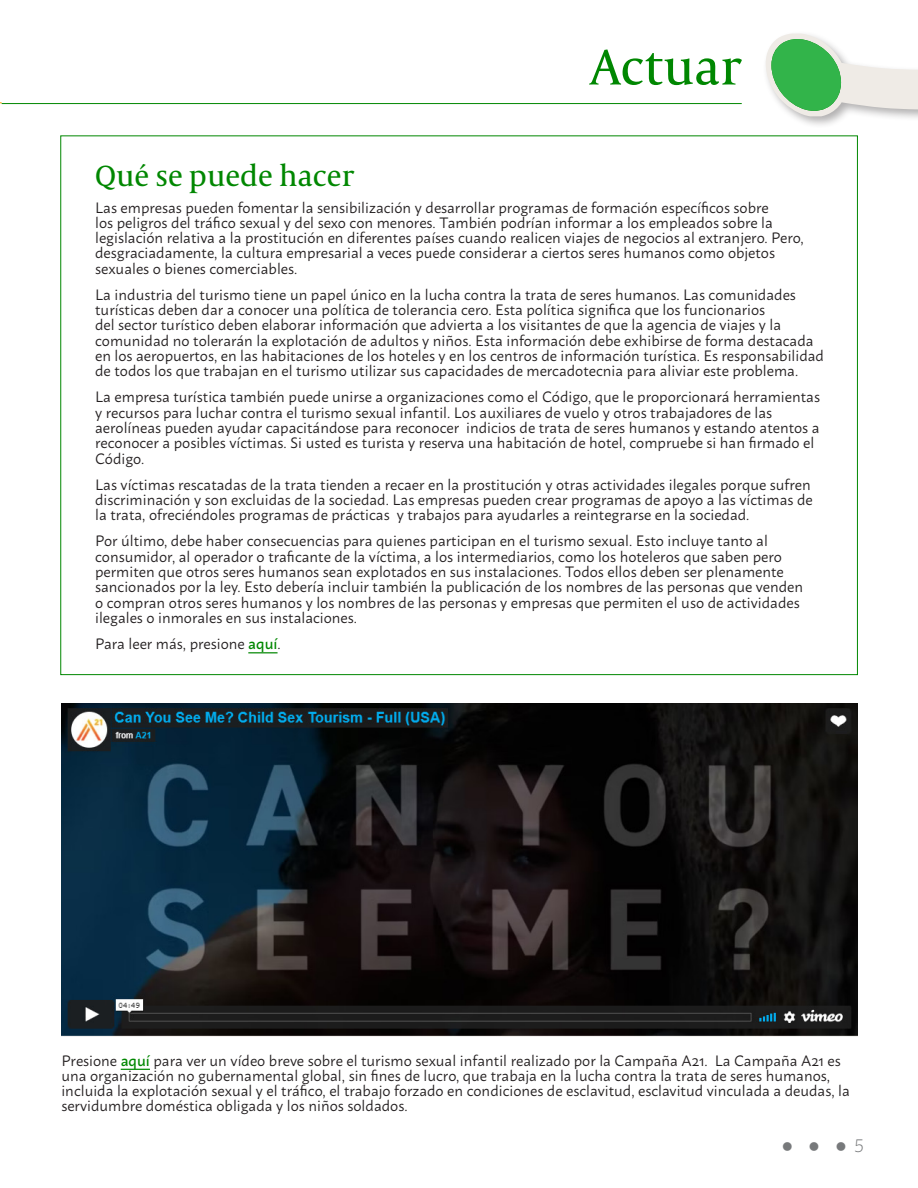
<style>
.page{position:relative;width:918px;height:1188px;background:#fff}
.page>*{position:absolute;margin:0;border:0;box-sizing:border-box;transform-origin:0 0}
.t1{font:51px "Capitolium News 2";color:#008701}
.t2{font:30px "Capitolium News 2";color:#008701}
.t3{font:300 18px "Macho";color:#77797b}
.t4{font:15px/15.3px "Macho";color:#231f20}
.s1{font-weight:500;color:#008701}
</style>
<div class="page">
<img style="left:61px;top:704px;width:796px;height:332px">
<div style="left:762px;top:30px;width:156px;height:99px;background:#231f20;opacity:.35"></div>
<svg style="left:766px;top:34px;width:152px;height:82px"></svg>
<hr style="left:248px;top:652px;width:30px;height:1px;background:#008701">
<svg style="left:121px;top:1069px;width:29px;height:1px"></svg>
<hr style="left:2px;top:103px;width:740px;height:1px;background:#008701">
<p class="t1" style="left:590px;top:32px;width:153px">Actuar</p>
<p class="t2" style="left:95px;top:155px;width:261px">Qué se puede hacer</p>
<p class="t4" style="left:95px;top:198px;width:710px">Las empresas pueden fomentar la sensibilización y desarrollar programas de formación específicos sobre<br>los peligros del tráfico sexual y del sexo con menores. También podrían informar a los empleados sobre la legislación relativa a la prostitución en diferentes países cuando realicen viajes de negocios al extranjero. Pero, desgraciadamente, la cultura empresarial a veces puede considerar a ciertos seres humanos como objetos sexuales o bienes comerciables.</p>
<p class="t4" style="left:95px;top:285px;width:730px">La industria del turismo tiene un papel único en la lucha contra la trata de seres humanos. Las comunidades turísticas deben dar a conocer una política de tolerancia cero. Esta política significa que los funcionarios<br>del sector turístico deben elaborar información que advierta a los visitantes de que la agencia de viajes y la comunidad no tolerarán la explotación de adultos y niños. Esta información debe exhibirse de forma destacada en los aeropuertos, en las habitaciones de los hoteles y en los centros de información turística. Es responsabilidad de todos los que trabajan en el turismo utilizar sus capacidades de mercadotecnia para aliviar este problema.</p>
<p class="t4" style="left:95px;top:388px;width:726px">La empresa turística también puede unirse a organizaciones como el Código, que le proporcionará herramientas y recursos para luchar contra el turismo sexual infantil. Los auxiliares de vuelo y otros trabajadores de las aerolíneas pueden ayudar capacitándose para reconocer indicios de trata de seres humanos y estando atentos a reconocer a posibles víctimas. Si usted es turista y reserva una habitación de hotel, compruebe si han firmado el Código.</p>
<p class="t4" style="left:95px;top:475px;width:719px">Las víctimas rescatadas de la trata tienden a recaer en la prostitución y otras actividades ilegales porque sufren discriminación y son excluidas de la sociedad. Las empresas pueden crear programas de apoyo a las víctimas de la trata, ofreciéndoles programas de prácticas y trabajos para ayudarles a reintegrarse en la sociedad.</p>
<p class="t4" style="left:95px;top:532px;width:710px">Por último, debe haber consecuencias para quienes participan en el turismo sexual. Esto incluye tanto al consumidor, al operador o traficante de la víctima, a los intermediarios, como los hoteleros que saben pero permiten que otros seres humanos sean explotados en sus instalaciones. Todos ellos deben ser plenamente sancionados por la ley. Esto debería incluir también la publicación de los nombres de las personas que venden o compran otros seres humanos y los nombres de las personas y empresas que permiten el uso de actividades ilegales o inmorales en sus instalaciones.</p>
<p class="t4" style="left:95px;top:635px;width:187px">Para leer más, presione <span class="s1">aquí</span>.</p>
<p class="t4" style="left:61px;top:1051px;width:790px">Presione <span class="s1">aquí</span> para ver un vídeo breve sobre el turismo sexual infantil realizado por la Campaña A21. La Campaña A21 es una organización no gubernamental global, sin fines de lucro, que trabaja en la lucha contra la trata de seres humanos, incluida la explotación sexual y el tráfico, el trabajo forzado en condiciones de esclavitud, esclavitud vinculada a deudas, la servidumbre doméstica obligada y los niños soldados.</p>
<p class="t3" style="left:782px;top:1130px;width:84px">●●●5</p>
</div>
